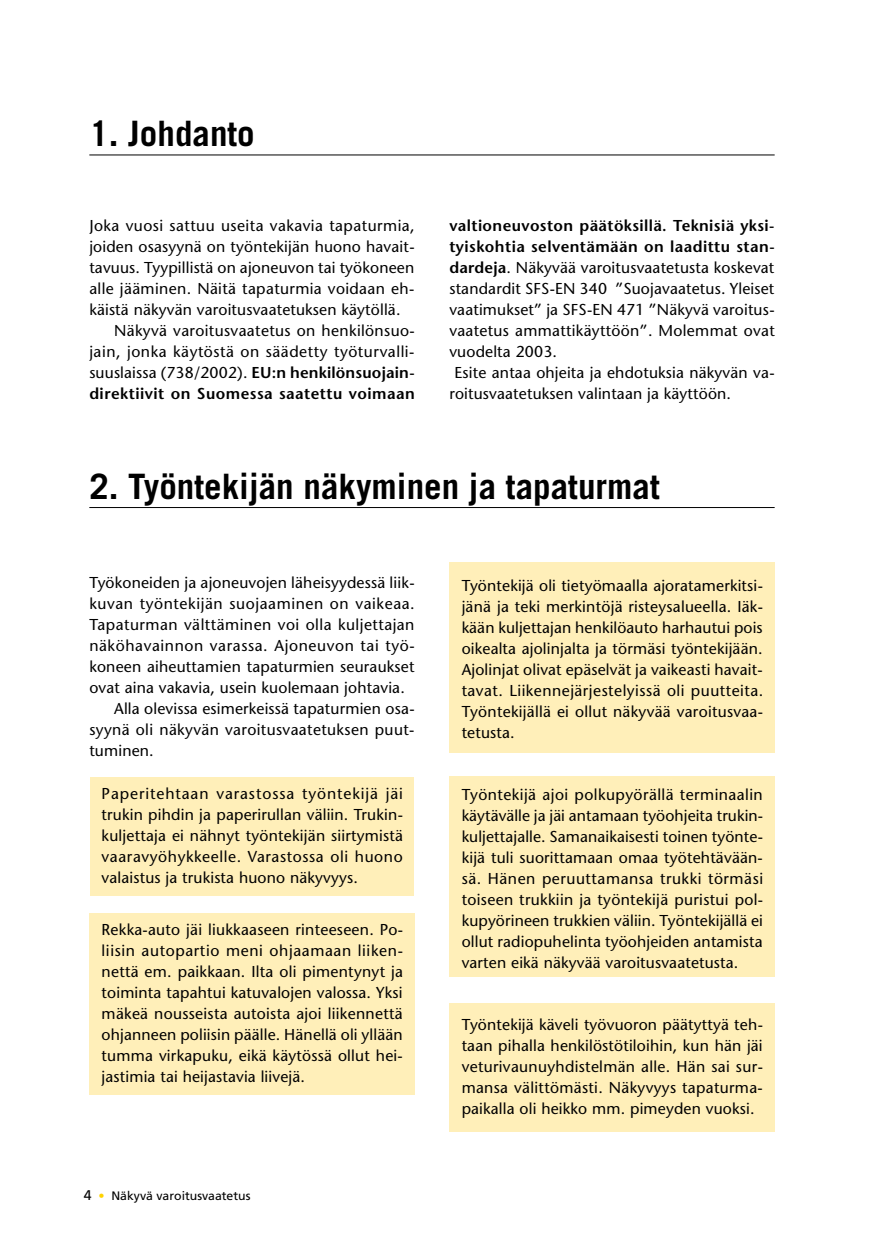
<style>
.page{position:relative;width:874px;height:1241px;background:#fff}
.page>*{position:absolute;margin:0;border:0;box-sizing:border-box;transform-origin:0 0}
.t1{font:700 35px "Trade Gothic";color:#000}
.t2{font:15.75px/21px "Stone Sans";letter-spacing:.01em;color:#000;text-align:justify}
.t3{font:600 15.75px "Stone Sans";letter-spacing:.03em;color:#000}
.t4{font:15.75px "Stone Sans";letter-spacing:.03em;color:#000}
.t5{font:15.75px "Stone Sans";letter-spacing:.04em;color:#000}
.t6{font:15.75px "Stone Sans";letter-spacing:.035em;color:#000}
.t7{font:12.25px "Frutiger";color:#000}
.s1{font-weight:600}
.s2{font-size:14px}
.s3{color:#ffd300}
</style>
<div class="page">
<div style="left:90px;top:777px;width:323px;height:118px;background:#ffefb9"></div>
<div style="left:89px;top:913px;width:325px;height:181px;background:#ffefb9"></div>
<div style="left:449px;top:562px;width:325px;height:190px;background:#ffefb9"></div>
<div style="left:449px;top:775px;width:325px;height:201px;background:#ffefb9"></div>
<div style="left:449px;top:1003px;width:325px;height:128px;background:#ffefb9"></div>
<hr style="left:89px;top:155px;width:685px;height:1px;background:#000">
<hr style="left:89px;top:507px;width:685px;height:1px;background:#000">
<h1 class="t1" style="left:89px;top:112px;width:167px">1. Johdanto</h1>
<p class="t4" style="left:89px;top:216px;width:327px">Joka vuosi sattuu useita vakavia tapaturmia,</p>
<p class="t2" style="left:89px;top:236px;width:326px">joiden osasyynä on työntekijän huono havait-</p>
<p class="t2" style="left:89px;top:257px;width:326px">tavuus. Tyypillistä on ajoneuvon tai työkoneen</p>
<p class="t2" style="left:89px;top:278px;width:326px">alle jääminen. Näitä tapaturmia voidaan eh-</p>
<p class="t2" style="left:89px;top:299px;width:312px">käistä näkyvän varoitusvaatetuksen käytöllä.</p>
<p class="t2" style="left:114px;top:320px;width:302px">Näkyvä varoitusvaatetus on henkilönsuo-</p>
<p class="t6" style="left:89px;top:342px;width:326px">jain, jonka käytöstä on säädetty työturvalli-</p>
<p class="t2" style="left:89px;top:362px;width:326px">suuslaissa (738/2002). <span class="s1">EU:n henkilönsuojain-</span></p>
<p class="t3" style="left:89px;top:384px;width:327px">direktiivit on Suomessa saatettu voimaan</p>
<p class="t3" style="left:449px;top:216px;width:326px">valtioneuvoston päätöksillä. Teknisiä yksi-</p>
<p class="t3" style="left:449px;top:237px;width:326px">tyiskohtia selventämään on laadittu stan-</p>
<p class="t2" style="left:449px;top:257px;width:326px"><span class="s1">dardeja</span>. Näkyvää varoitusvaatetusta koskevat</p>
<p class="t2" style="left:449px;top:278px;width:326px">standardit SFS-EN 340 ”Suojavaatetus. Yleiset</p>
<p class="t2" style="left:449px;top:299px;width:326px">vaatimukset” ja SFS-EN 471 ”Näkyvä varoitus-</p>
<p class="t2" style="left:449px;top:320px;width:327px">vaatetus ammattikäyttöön”. Molemmat ovat</p>
<p class="t2" style="left:449px;top:341px;width:109px">vuodelta 2003.</p>
<p class="t2" style="left:454px;top:362px;width:321px">Esite antaa ohjeita ja ehdotuksia näkyvän va-</p>
<p class="t2" style="left:449px;top:383px;width:283px">roitusvaatetuksen valintaan ja käyttöön.</p>
<h1 class="t1" style="left:89px;top:464px;width:571px">2. Työntekijän näkyminen ja tapaturmat</h1>
<p class="t2" style="left:89px;top:572px;width:326px">Työkoneiden ja ajoneuvojen läheisyydessä liik-</p>
<p class="t5" style="left:89px;top:594px;width:327px">kuvan työntekijän suojaaminen on vaikeaa.</p>
<p class="t4" style="left:89px;top:615px;width:326px">Tapaturman välttäminen voi olla kuljettajan</p>
<p class="t5" style="left:89px;top:636px;width:327px">näköhavainnon varassa. Ajoneuvon tai työ-</p>
<p class="t2" style="left:89px;top:656px;width:326px">koneen aiheuttamien tapaturmien seuraukset</p>
<p class="t2" style="left:89px;top:677px;width:317px">ovat aina vakavia, usein kuolemaan johtavia.</p>
<p class="t2" style="left:114px;top:698px;width:302px">Alla olevissa esimerkeissä tapaturmien osa-</p>
<p class="t2" style="left:89px;top:719px;width:326px">syynä oli näkyvän varoitusvaatetuksen puut-</p>
<p class="t2" style="left:89px;top:740px;width:66px">tuminen.</p>
<p class="t2" style="left:102px;top:782px;width:303px">Paperitehtaan varastossa työntekijä jäi trukin pihdin ja paperirullan väliin. Trukin&shy;kuljettaja ei nähnyt työntekijän siirtymistä vaaravyöhykkeelle. Varastossa oli huono valaistus ja trukista huono näkyvyys.</p>
<p class="t2" style="left:102px;top:918px;width:303px">Rekka-auto jäi liukkaaseen rinteeseen. Po&shy;liisin autopartio meni ohjaamaan liiken&shy;nettä em. paikkaan. Ilta oli pimentynyt ja toiminta tapahtui katuvalojen valossa. Yksi mäkeä nousseista autoista ajoi liikennettä ohjanneen poliisin päälle. Hänellä oli yllään tumma virkapuku, eikä käytössä ollut hei&shy;jastimia tai heijastavia liivejä.</p>
<p class="t7" style="left:84px;top:1188px;width:168px"><span class="s2">4</span> <span class="s3">•</span> Näkyvä varoitusvaatetus</p>
<p class="t2" style="left:461px;top:574px;width:303px">Työntekijä oli tietyömaalla ajoratamerkitsi&shy;jänä ja teki merkintöjä risteysalueella. Iäk&shy;kään kuljettajan henkilöauto harhautui pois oikealta ajolinjalta ja törmäsi työntekijään.<br>Ajolinjat olivat epäselvät ja vaikeasti havait&shy;tavat. Liikennejärjestelyissä oli puutteita.<br>Työntekijällä ei ollut näkyvää varoitusvaa&shy;tetusta.</p>
<p class="t2" style="left:461px;top:783px;width:303px">Työntekijä ajoi polkupyörällä terminaalin käytävälle ja jäi antamaan työohjeita trukin&shy;kuljettajalle. Samanaikaisesti toinen työnte&shy;kijä tuli suorittamaan omaa työtehtävään&shy;sä. Hänen peruuttamansa trukki törmäsi toiseen trukkiin ja työntekijä puristui pol&shy;kupyörineen trukkien väliin. Työntekijällä ei ollut radiopuhelinta työohjeiden antamista varten eikä näkyvää varoitusvaatetusta.</p>
<p class="t2" style="left:461px;top:1013px;width:302px">Työntekijä käveli työvuoron päätyttyä teh&shy;taan pihalla henkilöstötiloihin, kun hän jäi veturivaunuyhdistelmän alle. Hän sai sur&shy;mansa välittömästi. Näkyvyys tapaturma&shy;paikalla oli heikko mm. pimeyden vuoksi.</p>
</div>
